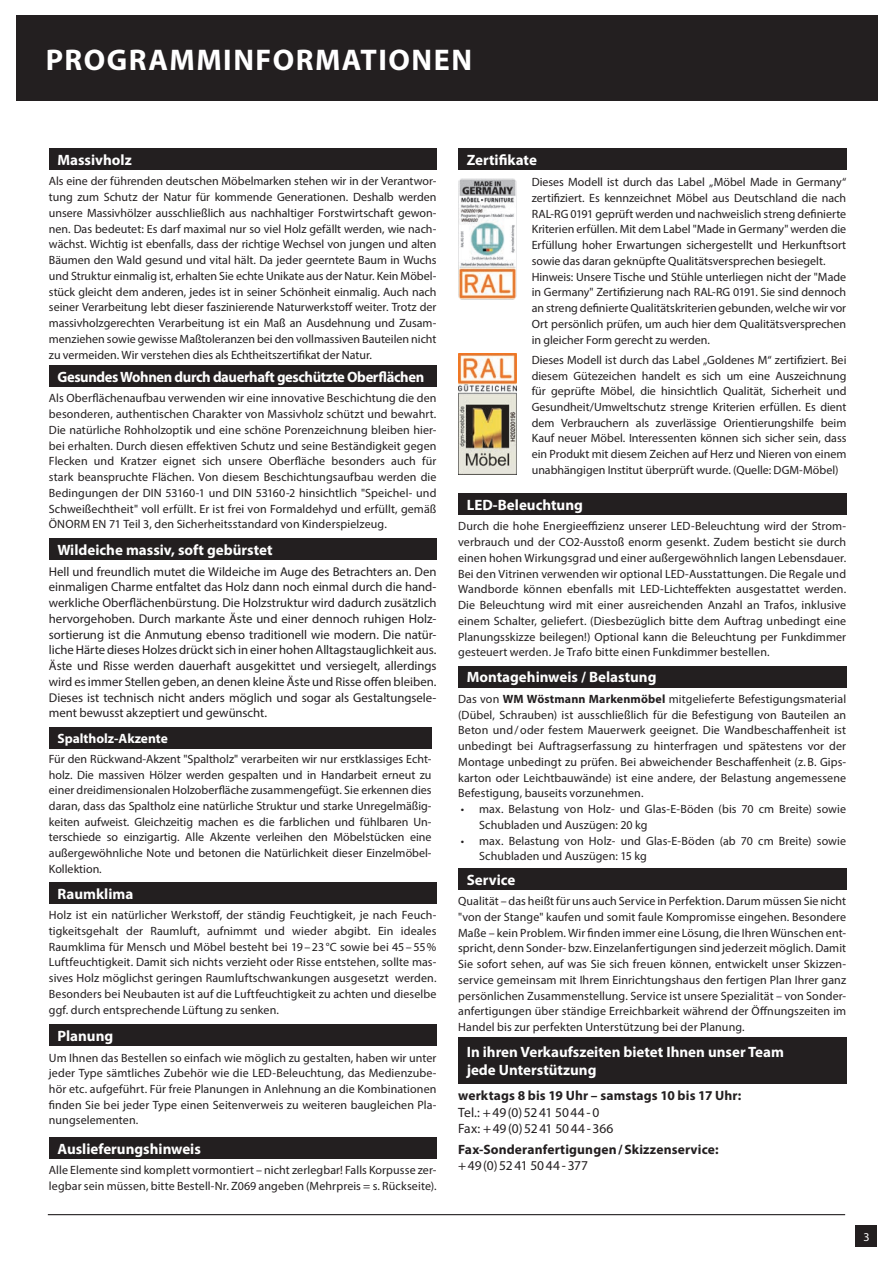
<style>
.page{position:relative;width:893px;height:1263px;background:#fff}
.page>*{position:absolute;margin:0;border:0;box-sizing:border-box;transform-origin:0 0}
.t1{font:700 30px "Myriad Pro";letter-spacing:.05em;color:#fff}
.t2{font:700 15px/18px "Myriad Pro";color:#fff}
.t3{font:700 15px "Myriad Pro";letter-spacing:-.025em;color:#fff}
.t4{font:700 13.5px "Myriad Pro";letter-spacing:.01em;color:#231f20}
.t5{font:13.5px/16.5px "Myriad Pro";letter-spacing:-.005em;color:#231f20}
.t6{font:700 13.5px "Myriad Pro";color:#fff}
.t7{font:12.75px/15.8px "Myriad Pro";letter-spacing:-.005em;color:#231f20;text-align:justify}
.t8{font:12px/15.8px "Myriad Pro";color:#231f20;text-align:justify}
.t9{font:12px "Myriad Pro";color:#fff}
.s1{font-weight:700}
</style>
<div class="page">
<hr style="left:48px;top:1214px;width:797px;height:1px;background:#231f20">
<div style="left:856px;top:1226px;width:21px;height:21px;background:#231f20"></div>
<div style="left:16px;top:16px;width:861px;height:85px;background:#231f20"></div>
<div style="left:49px;top:727px;width:383px;height:21px;background:#231f20"></div>
<div style="left:458px;top:494px;width:388px;height:21px;background:#231f20"></div>
<div style="left:49px;top:366px;width:387px;height:21px;background:#231f20"></div>
<div style="left:458px;top:666px;width:388px;height:21px;background:#231f20"></div>
<div style="left:49px;top:1137px;width:387px;height:22px;background:#231f20"></div>
<div style="left:458px;top:868px;width:388px;height:22px;background:#231f20"></div>
<div style="left:458px;top:1037px;width:388px;height:46px;background:#231f20"></div>
<div style="left:49px;top:1025px;width:387px;height:21px;background:#231f20"></div>
<div style="left:49px;top:538px;width:387px;height:22px;background:#231f20"></div>
<div style="left:49px;top:882px;width:387px;height:22px;background:#231f20"></div>
<div style="left:49px;top:149px;width:387px;height:21px;background:#231f20"></div>
<div style="left:458px;top:149px;width:388px;height:21px;background:#231f20"></div>
<img style="left:458px;top:354px;width:59px;height:121px">
<img style="left:458px;top:178px;width:59px;height:122px">
<h1 class="t1" style="left:46px;top:40px;width:428px">PROGRAMMINFORMATIONEN</h1>
<p class="t2" style="left:57px;top:151px;width:76px">Massivholz</p>
<p class="t8" style="left:49px;top:173px;width:389px">Als eine der führenden deutschen Möbelmarken stehen wir in der Verantwor&shy;tung zum Schutz der Natur für kommende Generationen. Deshalb werden unsere Massivhölzer ausschließlich aus nachhaltiger Forstwirtschaft gewon&shy;nen. Das bedeutet: Es darf maximal nur so viel Holz gefällt werden, wie nach&shy;wächst. Wichtig ist ebenfalls, dass der richtige Wechsel von jungen und alten Bäumen den Wald gesund und vital hält. Da jeder geerntete Baum in Wuchs und Struktur einmalig ist, erhalten Sie echte Unikate aus der Natur. Kein Möbel&shy;stück gleicht dem anderen, jedes ist in seiner Schönheit einmalig. Auch nach seiner Verarbeitung lebt dieser faszinierende Naturwerkstoff weiter. Trotz der massivholzgerechten Verarbeitung ist ein Maß an Ausdehnung und Zusam&shy;menziehen sowie gewisse Maßtoleranzen bei den vollmassiven Bauteilen nicht zu vermeiden. Wir verstehen dies als Echtheitszertifikat der Natur.</p>
<p class="t3" style="left:57px;top:367px;width:368px">Gesundes Wohnen durch dauerhaft geschützte Oberflächen</p>
<p class="t8" style="left:49px;top:390px;width:389px">Als Oberflächenaufbau verwenden wir eine innovative Beschichtung die den besonderen, authentischen Charakter von Massivholz schützt und bewahrt.<br>Die natürliche Rohholzoptik und eine schöne Porenzeichnung bleiben hier&shy;bei erhalten. Durch diesen effektiven Schutz und seine Beständigkeit gegen Flecken und Kratzer eignet sich unsere Oberfläche besonders auch für stark beanspruchte Flächen. Von diesem Beschichtungsaufbau werden die Bedingungen der DIN 53160-1 und DIN 53160-2 hinsichtlich "Speichel- und Schweißechtheit" voll erfüllt. Er ist frei von Formaldehyd und erfüllt, gemäß ÖNORM EN 71 Teil 3, den Sicherheitsstandard von Kinderspielzeug.</p>
<p class="t2" style="left:57px;top:540px;width:217px">Wildeiche massiv, soft gebürstet</p>
<p class="t7" style="left:49px;top:563px;width:389px">Hell und freundlich mutet die Wildeiche im Auge des Betrachters an. Den einmaligen Charme entfaltet das Holz dann noch einmal durch die hand&shy;werkliche Oberflächenbürstung. Die Holzstruktur wird dadurch zusätzlich hervorgehoben. Durch markante Äste und einer dennoch ruhigen Holz&shy;sortierung ist die Anmutung ebenso traditionell wie modern. Die natür&shy;liche Härte dieses Holzes drückt sich in einer hohen Alltagstauglichkeit aus.<br>Äste und Risse werden dauerhaft ausgekittet und versiegelt, allerdings wird es immer Stellen geben, an denen kleine Äste und Risse offen bleiben.<br>Dieses ist technisch nicht anders möglich und sogar als Gestaltungsele&shy;ment bewusst akzeptiert und gewünscht.</p>
<p class="t6" style="left:57px;top:729px;width:112px">Spaltholz-Akzente</p>
<p class="t8" style="left:49px;top:751px;width:384px">Für den Rückwand-Akzent "Spaltholz" verarbeiten wir nur erstklassiges Echt&shy;holz. Die massiven Hölzer werden gespalten und in Handarbeit erneut zu einer dreidimensionalen Holzoberfläche zusammengefügt. Sie erkennen dies daran, dass das Spaltholz eine natürliche Struktur und starke Unregelmäßig&shy;keiten aufweist. Gleichzeitig machen es die farblichen und fühlbaren Un&shy;terschiede so einzigartig. Alle Akzente verleihen den Möbelstücken eine außergewöhnliche Note und betonen die Natürlichkeit dieser Einzelmöbel-Kollektion.</p>
<p class="t2" style="left:57px;top:884px;width:77px">Raumklima</p>
<p class="t8" style="left:49px;top:907px;width:389px">Holz ist ein natürlicher Werkstoff, der ständig Feuchtigkeit, je nach Feuch&shy;tigkeitsgehalt der Raumluft, aufnimmt und wieder abgibt. Ein ideales Raumklima für Mensch und Möbel besteht bei 19–23°C sowie bei 45–55% Luftfeuchtigkeit. Damit sich nichts verzieht oder Risse entstehen, sollte mas&shy;sives Holz möglichst geringen Raumluftschwankungen ausgesetzt werden.<br>Besonders bei Neubauten ist auf die Luftfeuchtigkeit zu achten und dieselbe ggf. durch entsprechende Lüftung zu senken.</p>
<p class="t2" style="left:57px;top:1026px;width:57px">Planung</p>
<p class="t8" style="left:49px;top:1049px;width:389px">Um Ihnen das Bestellen so einfach wie möglich zu gestalten, haben wir unter jeder Type sämtliches Zubehör wie die LED-Beleuchtung, das Medienzube&shy;hör etc. aufgeführt. Für freie Planungen in Anlehnung an die Kombinationen finden Sie bei jeder Type einen Seitenverweis zu weiteren baugleichen Pla&shy;nungselementen.</p>
<p class="t2" style="left:57px;top:1139px;width:145px">Auslieferungshinweis</p>
<p class="t8" style="left:49px;top:1162px;width:389px">Alle Elemente sind komplett vormontiert – nicht zerlegbar! Falls Korpusse zer&shy;legbar sein müssen, bitte Bestell-Nr. Z069 angeben (Mehrpreis = s. Rückseite).</p>
<p class="t2" style="left:467px;top:151px;width:72px">Zertifikate</p>
<p class="t8" style="left:532px;top:174px;width:316px;text-align:left">Dieses Modell ist durch das Label „Möbel Made in Germany“ zertifiziert. Es kennzeichnet Möbel aus Deutschland die nach RAL-RG 0191 geprüft werden und nachweislich streng definierte Kriterien erfüllen. Mit dem Label "Made in Germany" werden die Erfüllung hoher Erwartungen sichergestellt und Herkunftsort sowie das daran geknüpfte Qualitätsversprechen besiegelt.<br>Hinweis: Unsere Tische und Stühle unterliegen nicht der "Made in Germany" Zertifizierung nach RAL-RG 0191. Sie sind dennoch an streng definierte Qualitätskriterien gebunden, welche wir vor Ort persönlich prüfen, um auch hier dem Qualitätsversprechen in gleicher Form gerecht zu werden.</p>
<p class="t8" style="left:532px;top:352px;width:316px">Dieses Modell ist durch das Label „Goldenes M“ zertifiziert. Bei diesem Gütezeichen handelt es sich um eine Auszeichnung für geprüfte Möbel, die hinsichtlich Qualität, Sicherheit und Gesundheit/Umweltschutz strenge Kriterien erfüllen. Es dient dem Verbrauchern als zuverlässige Orientierungshilfe beim Kauf neuer Möbel. Interessenten können sich sicher sein, dass ein Produkt mit diesem Zeichen auf Herz und Nieren von einem unabhängigen Institut überprüft wurde. (Quelle: DGM-Möbel)</p>
<p class="t2" style="left:467px;top:495px;width:118px">LED-Beleuchtung</p>
<p class="t8" style="left:458px;top:518px;width:390px">Durch die hohe Energieeffizienz unserer LED-Beleuchtung wird der Strom&shy;verbrauch und der CO2-Ausstoß enorm gesenkt. Zudem besticht sie durch einen hohen Wirkungsgrad und einer außergewöhnlich langen Lebensdauer.<br>Bei den Vitrinen verwenden wir optional LED-Ausstattungen. Die Regale und Wandborde können ebenfalls mit LED-Lichteffekten ausgestattet werden.<br>Die Beleuchtung wird mit einer ausreichenden Anzahl an Trafos, inklusive einem Schalter, geliefert. (Diesbezüglich bitte dem Auftrag unbedingt eine Planungsskizze beilegen!) Optional kann die Beleuchtung per Funkdimmer gesteuert werden. Je Trafo bitte einen Funkdimmer bestellen.</p>
<p class="t2" style="left:467px;top:668px;width:191px">Montagehinweis / Belastung</p>
<p class="t8" style="left:458px;top:691px;width:390px">Das von <span class="s1">WM Wöstmann Markenmöbel</span> mitgelieferte Befestigungsmaterial (Dübel, Schrauben) ist ausschließlich für die Befestigung von Bauteilen an Beton und/oder festem Mauerwerk geeignet. Die Wandbeschaffenheit ist unbedingt bei Auftragserfassung zu hinterfragen und spätestens vor der Montage unbedingt zu prüfen. Bei abweichender Beschaffenheit (z.B. Gips&shy;karton oder Leichtbauwände) ist eine andere, der Belastung angemessene Befestigung, bauseits vorzunehmen.</p>
<p class="t8" style="left:479px;top:801px;width:368px;text-indent:-18px">• max. Belastung von Holz- und Glas-E-Böden (bis 70 cm Breite) sowie<br>Schubladen und Auszügen: 20 kg</p>
<p class="t8" style="left:479px;top:832px;width:369px;text-indent:-18px">• max. Belastung von Holz- und Glas-E-Böden (ab 70 cm Breite) sowie<br>Schubladen und Auszügen: 15 kg</p>
<p class="t2" style="left:467px;top:870px;width:50px">Service</p>
<p class="t8" style="left:458px;top:893px;width:390px">Qualität – das heißt für uns auch Service in Perfektion. Darum müssen Sie nicht "von der Stange" kaufen und somit faule Kompromisse eingehen. Besondere Maße – kein Problem. Wir finden immer eine Lösung, die Ihren Wünschen ent&shy;spricht, denn Sonder- bzw. Einzelanfertigungen sind jederzeit möglich. Damit Sie sofort sehen, auf was Sie sich freuen können, entwickelt unser Skizzen&shy;service gemeinsam mit Ihrem Einrichtungshaus den fertigen Plan Ihrer ganz persönlichen Zusammenstellung. Service ist unsere Spezialität – von Sonder&shy;anfertigungen über ständige Erreichbarkeit während der Öffnungszeiten im Handel bis zur perfekten Unterstützung bei der Planung.</p>
<p class="t2" style="left:467px;top:1042px;width:319px">In ihren Verkaufszeiten bietet Ihnen unser Team jede Unterstützung</p>
<p class="t4" style="left:458px;top:1087px;width:285px">werktags 8 bis 19 Uhr – samstags 10 bis 17 Uhr:</p>
<p class="t5" style="left:458px;top:1103px;width:157px">Tel.: +49(0)5241 5044-0<br>Fax: +49(0)5241 5044-366</p>
<p class="t4" style="left:458px;top:1140px;width:262px">Fax-Sonderanfertigungen/Skizzenservice:</p>
<p class="t5" style="left:458px;top:1157px;width:131px">+49(0)5241 5044-377</p>
<p class="t9" style="left:863px;top:1229px;width:8px">3</p>
</div>
